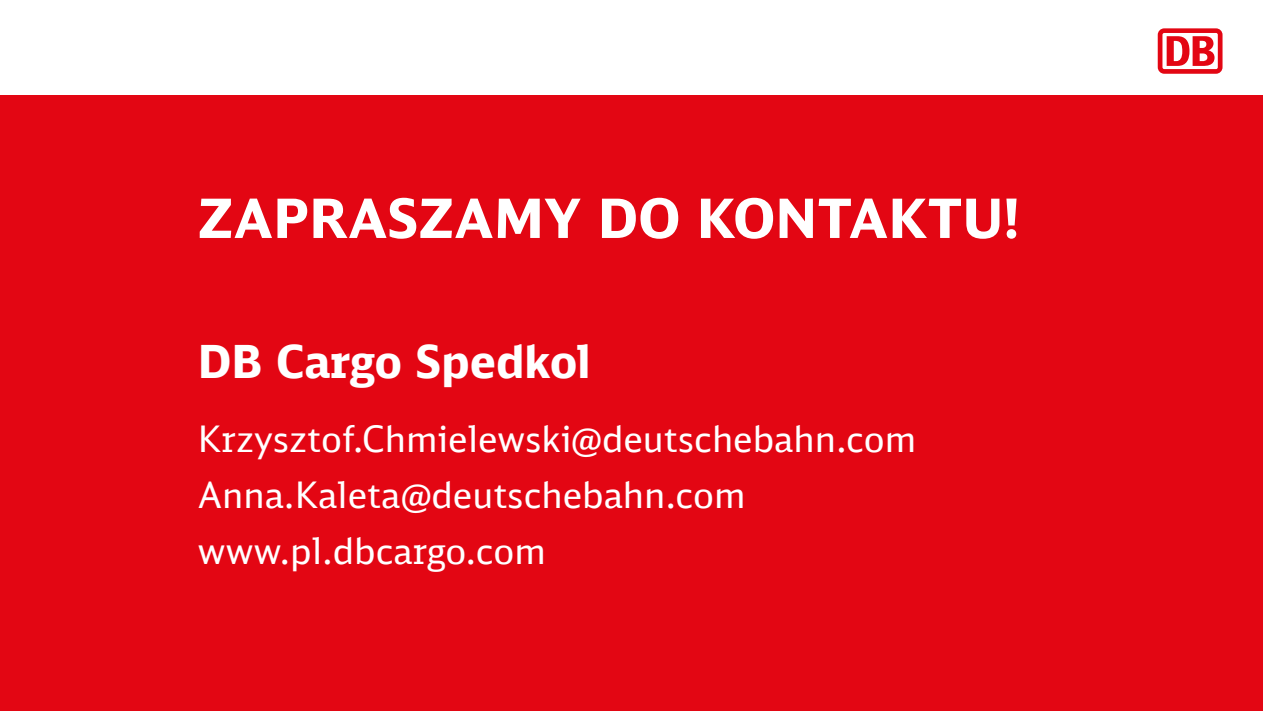
<style>
.page{position:relative;width:1263px;height:711px;background:#fff}
.page>*{position:absolute;margin:0;border:0;box-sizing:border-box;transform-origin:0 0}
.t1{font:700 54px "DB Sans";color:#fff}
.t2{font:700 45px "DB Sans";color:#fff}
.t3{font:36px/55.9px "DB Sans";color:#fff}
</style>
<div class="page">
<div style="left:0;top:96px;width:1263px;height:614px;background:#e30613"></div>
<div style="left:1158px;top:28px;width:64px;height:46px;background:#e30613;border-radius:7px"></div>
<div style="left:1162px;top:33px;width:56px;height:36px;background:#fff;border-radius:2px"></div>
<svg style="left:1167px;top:36px;width:47px;height:30px"></svg>
<h1 class="t1" style="left:198px;top:184px;width:824px">ZAPRASZAMY DO KONTAKTU!</h1>
<p class="t2" style="left:198px;top:333px;width:395px">DB Cargo Spedkol</p>
<p class="t3" style="left:198px;top:410px;width:720px">Krzysztof.Chmielewski@deutschebahn.com<br>Anna.Kaleta@deutschebahn.com www.pl.dbcargo.com</p>
</div>
